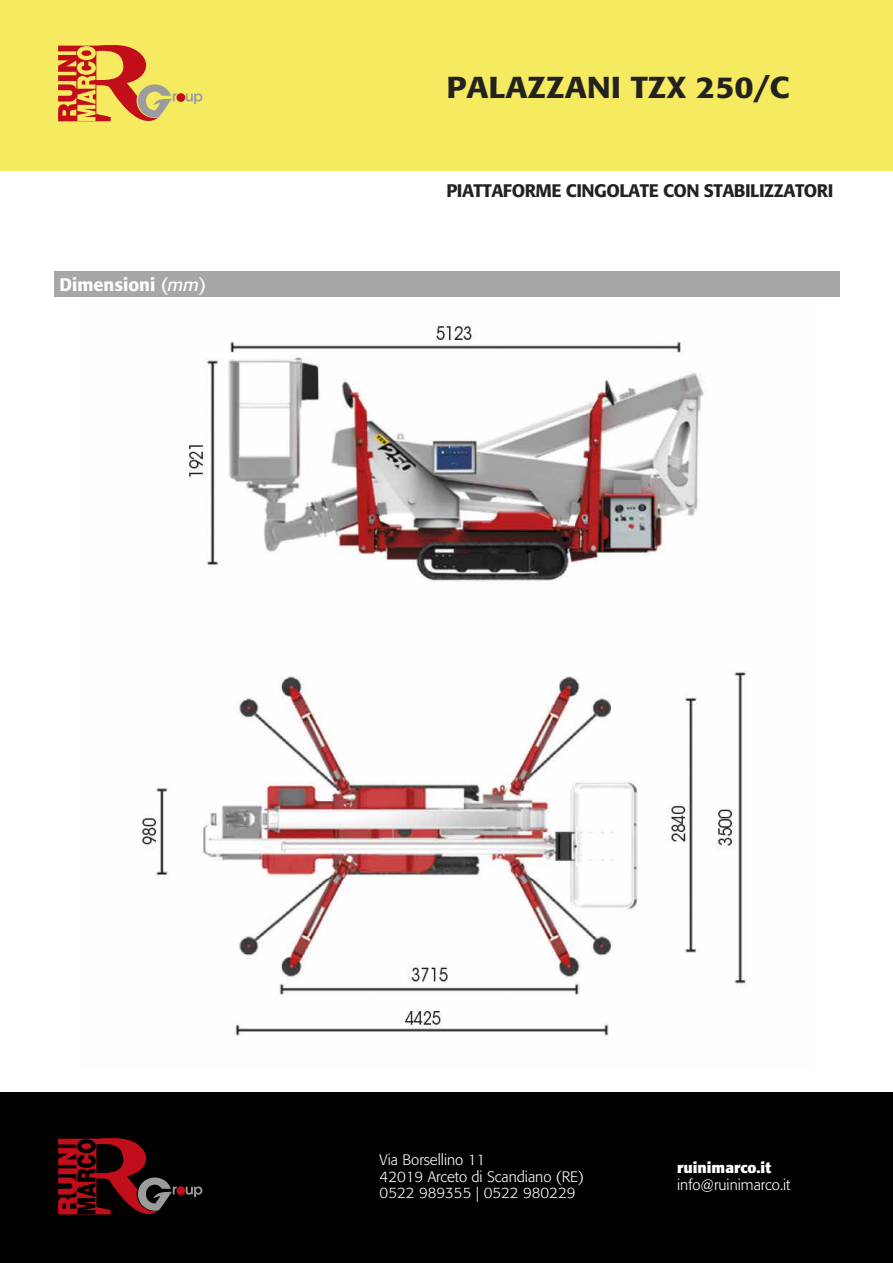
<style>
.page{position:relative;width:893px;height:1263px;background:#fff}
.page>*{position:absolute;margin:0;border:0;box-sizing:border-box;transform-origin:0 0}
.t1{font:500 30px "Formata";color:#222221;scale:1.1 1}
.t2{font:500 18px "Formata";letter-spacing:-.025em;color:#222221}
.t3{font:500 18px "Formata";color:#fff}
.t4{font:300 15px/16.5px "Formata";color:#fff}
.t5{font:700 15px "Formata";color:#fff}
.s1{font-weight:400}
.s2{font-weight:400;font-style:italic}
</style>
<div class="page">
<div style="left:54px;top:271px;width:785px;height:26px;background:#a7a7a6"></div>
<div style="left:0;top:0;width:893px;height:170px;background:#f6ea60"></div>
<div style="left:0;top:1093px;width:893px;height:170px;background:#010101"></div>
<svg style="left:186px;top:93px;width:16px;height:11px"></svg>
<div style="left:176px;top:93px;width:9px;height:9px;background:#c10e1a;border-radius:50%"></div>
<svg style="left:58px;top:45px;width:119px;height:77px"></svg>
<svg style="left:186px;top:1186px;width:16px;height:11px"></svg>
<div style="left:176px;top:1186px;width:9px;height:9px;background:#c10e1a;border-radius:50%"></div>
<svg style="left:58px;top:1138px;width:119px;height:77px"></svg>
<img style="left:142px;top:324px;width:605px;height:714px">
<p class="t3" style="left:59px;top:274px;width:149px">Dimensioni <span class="s1">(</span><span class="s2">mm</span><span class="s1">)</span></p>
<h1 class="t1" style="left:446px;top:68px;width:313px">PALAZZANI TZX 250/C</h1>
<p class="t2" style="left:446px;top:179px;width:388px">PIATTAFORME CINGOLATE CON STABILIZZATORI</p>
<p class="t4" style="left:380px;top:1152px;width:206px">Via Borsellino 11<br>42019 Arceto di Scandiano (RE)<br>0522 989355 | 0522 980229</p>
<p class="t5" style="left:677px;top:1158px;width:95px">ruinimarco.it</p>
<p class="t4" style="left:677px;top:1176px;width:115px">info@ruinimarco.it</p>
</div>
